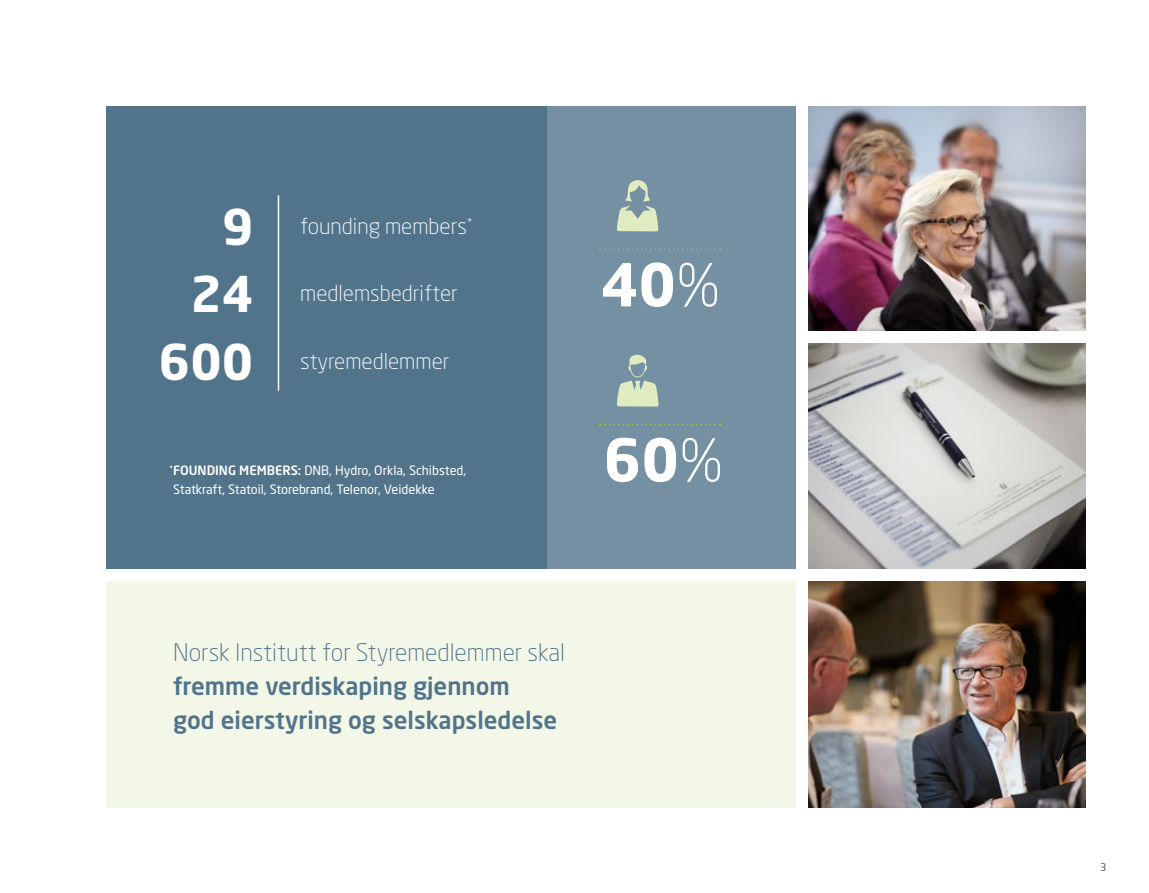
<style>
.page{position:relative;width:1149px;height:893px;background:#fff}
.page>*{position:absolute;margin:0;border:0;box-sizing:border-box;transform-origin:0 0}
.t1{font:700 58.5px "Neo Sans Std";color:#fff}
.t2{font:700 48.75px/67.5px "Neo Sans Std";color:#fff;text-align:right}
.t3{font:500 24px/33.8px "Neo Sans Std";color:#51748b}
.t4{font:300 24px "Neo Sans Std";color:#51748b}
.t5{font:300 21.75px "Neo Sans Std";color:#fff}
.t6{font:12.75px/18.8px "Neo Sans Std";color:#fff}
.t7{font:10.5px "Neo Sans Std";color:#58595b}
.s1{font-weight:500}
.s2{font-weight:300}
</style>
<div class="page">
<div style="left:106px;top:106px;width:440px;height:462px;background:#51748b"></div>
<div style="left:546px;top:106px;width:249px;height:462px;background:#7490a2"></div>
<div style="left:106px;top:581px;width:689px;height:227px;background:#f3f7e7"></div>
<hr style="left:278px;top:195px;width:1px;height:196px;background:#fff">
<img style="left:808px;top:344px;width:276px;height:224px">
<img style="left:808px;top:106px;width:276px;height:225px">
<img style="left:808px;top:581px;width:276px;height:227px">
<svg style="left:599px;top:249px;width:121px;height:1px"></svg>
<svg style="left:599px;top:424px;width:121px;height:1px"></svg>
<svg style="left:617px;top:180px;width:41px;height:51px"></svg>
<svg style="left:617px;top:354px;width:41px;height:53px"></svg>
<h2 class="t2" style="left:159px;top:192px;width:96px">9<br>24<br>600</h2>
<h3 class="t5" style="left:300px;top:213px;width:173px">founding members<sup>*</sup></h3>
<h3 class="t5" style="left:300px;top:280px;width:159px">medlemsbedrifter</h3>
<h3 class="t5" style="left:300px;top:348px;width:151px">styremedlemmer</h3>
<p class="t6" style="left:169px;top:461px;width:298px"><sup>*</sup><span class="s1">FOUNDING MEMBERS:</span> DNB, Hydro, Orkla, Schibsted,<br>Statkraft, Statoil, Storebrand, Telenor, Veidekke</p>
<h1 class="t1" style="left:600px;top:247px;width:121px">40<span class="s2">%</span></h1>
<h1 class="t1" style="left:603px;top:422px;width:121px">60<span class="s2">%</span></h1>
<h3 class="t4" style="left:173px;top:638px;width:393px">Norsk Institutt for Styremedlemmer skal</h3>
<h3 class="t3" style="left:173px;top:669px;width:385px">fremme verdiskaping gjennom god eierstyring og selskapsledelse</h3>
<p class="t7" style="left:1099px;top:861px;width:8px">3</p>
</div>
